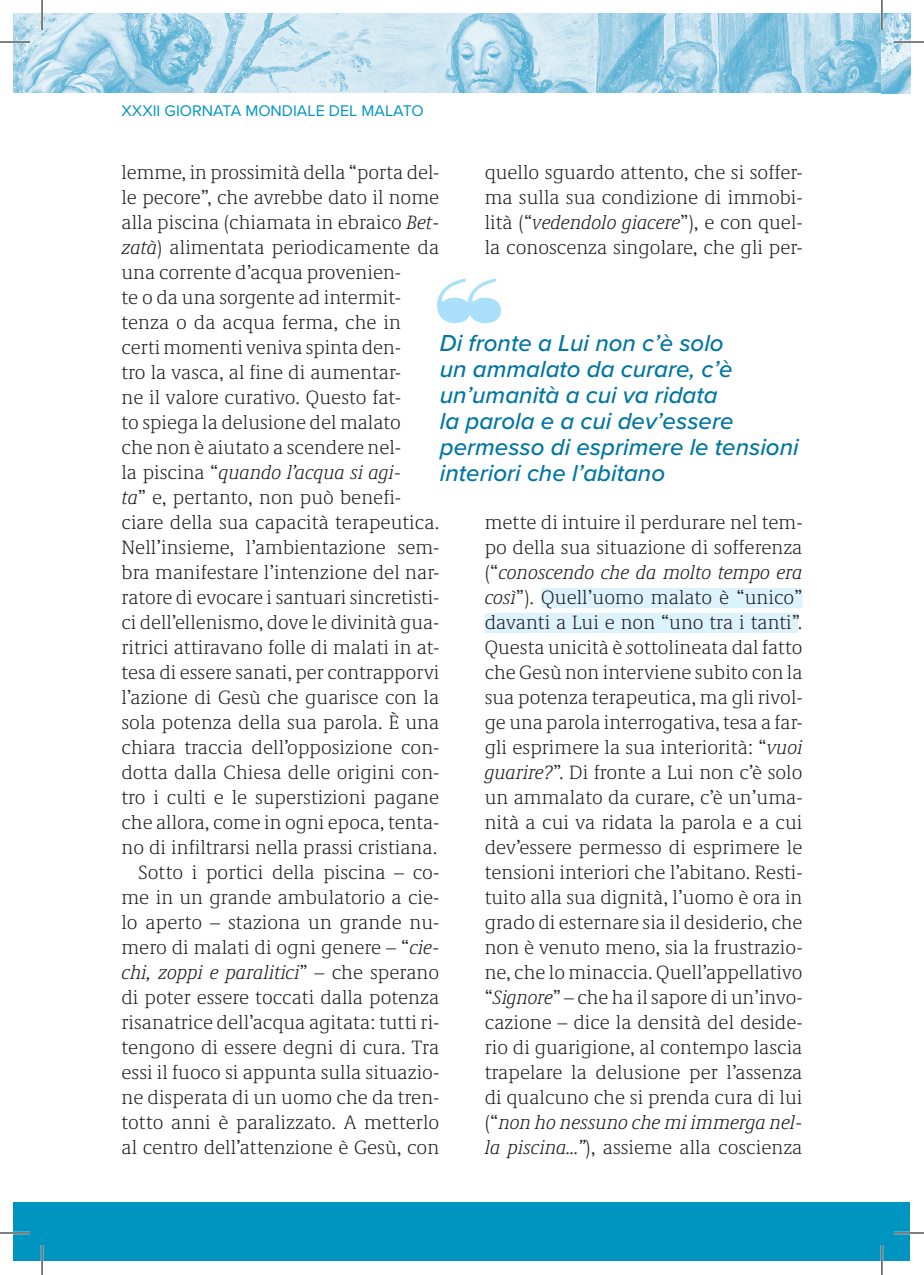
<style>
.page{position:relative;width:924px;height:1275px;background:#fff}
.page>*{position:absolute;margin:0;border:0;box-sizing:border-box;transform-origin:0 0}
.t1{font:italic 500 24px/26px "Proxima Nova";color:#0076a3}
.t2{font:300 20px/25px "Demos Next Pro";color:#231f20;text-align:justify}
.t3{font:italic 300 20px "Demos Next Pro";color:#231f20}
.t4{font:16px "Proxima Nova";color:#0094c1}
.s1{font-style:italic}
.s2{font-style:normal}
</style>
<div class="page">
<img style="left:14px;top:14px;width:867px;height:78px">
<img style="left:881px;top:14px;width:28px;height:79px">
<div style="left:541px;top:588px;width:261px;height:20px;background:#dcf2fc"></div>
<div style="left:484px;top:613px;width:313px;height:20px;background:#dcf2fc"></div>
<div style="left:14px;top:1202px;width:895px;height:59px;background:#0094c1"></div>
<svg style="left:437px;top:278px;width:64px;height:45px"></svg>
<hr style="left:0;top:41px;width:30px;height:2px;background:#fff">
<hr style="left:893px;top:41px;width:30px;height:2px;background:#fff">
<hr style="left:0;top:1231px;width:30px;height:3px;background:#fff">
<hr style="left:893px;top:1231px;width:30px;height:3px;background:#fff">
<hr style="left:41px;top:0;width:2px;height:30px;background:#fff">
<hr style="left:41px;top:1245px;width:2px;height:30px;background:#fff">
<hr style="left:880px;top:0;width:2px;height:30px;background:#fff">
<hr style="left:880px;top:1245px;width:2px;height:30px;background:#fff">
<hr style="left:0;top:42px;width:30px;height:1px;background:#000">
<hr style="left:893px;top:42px;width:30px;height:1px;background:#000">
<hr style="left:0;top:1232px;width:30px;height:1px;background:#000">
<hr style="left:893px;top:1232px;width:30px;height:1px;background:#000">
<hr style="left:42px;top:0;width:1px;height:30px;background:#000">
<hr style="left:42px;top:1245px;width:1px;height:30px;background:#000">
<hr style="left:881px;top:0;width:1px;height:30px;background:#000">
<hr style="left:881px;top:1245px;width:1px;height:30px;background:#000">
<p class="t4" style="left:121px;top:98px;width:303px">XXXII GIORNATA MONDIALE DEL MALATO</p>
<p class="t2" style="left:121px;top:159px;width:319px">lemme, in prossimità della “porta del-</p>
<p class="t2" style="left:121px;top:184px;width:319px">le pecore”, che avrebbe dato il nome</p>
<p class="t2" style="left:121px;top:209px;width:319px">alla piscina (chiamata in ebraico <span class="s1">Bet-</span></p>
<p class="t2" style="left:121px;top:234px;width:319px"><span class="s1">zatà</span>) alimentata periodicamente da</p>
<p class="t2" style="left:121px;top:259px;width:281px">una corrente d’acqua provenien-</p>
<p class="t2" style="left:121px;top:284px;width:281px">te o da una sorgente ad intermit-</p>
<p class="t2" style="left:121px;top:309px;width:281px">tenza o da acqua ferma, che in</p>
<p class="t2" style="left:121px;top:334px;width:281px">certi momenti veniva spinta den-</p>
<p class="t2" style="left:121px;top:359px;width:281px">tro la vasca, al fine di aumentar-</p>
<p class="t2" style="left:121px;top:384px;width:281px">ne il valore curativo. Questo fat-</p>
<p class="t2" style="left:121px;top:409px;width:281px">to spiega la delusione del malato</p>
<p class="t2" style="left:121px;top:434px;width:281px">che non è aiutato a scendere nel-</p>
<p class="t3" style="left:121px;top:459px;width:281px"><span class="s2">la piscina “</span>quando l’acqua si agi-</p>
<p class="t2" style="left:121px;top:484px;width:281px"><span class="s1">ta</span>” e, pertanto, non può benefi-</p>
<p class="t2" style="left:121px;top:509px;width:319px">ciare della sua capacità terapeutica.</p>
<p class="t2" style="left:121px;top:534px;width:319px">Nell’insieme, l’ambientazione sem-</p>
<p class="t2" style="left:121px;top:559px;width:319px">bra manifestare l’intenzione del nar-</p>
<p class="t2" style="left:121px;top:584px;width:319px">ratore di evocare i santuari sincretisti-</p>
<p class="t2" style="left:121px;top:609px;width:319px">ci dell’ellenismo, dove le divinità gua-</p>
<p class="t2" style="left:121px;top:634px;width:319px">ritrici attiravano folle di malati in at-</p>
<p class="t2" style="left:121px;top:659px;width:319px">tesa di essere sanati, per contrapporvi</p>
<p class="t2" style="left:121px;top:684px;width:319px">l’azione di Gesù che guarisce con la</p>
<p class="t2" style="left:121px;top:709px;width:319px">sola potenza della sua parola. È una</p>
<p class="t2" style="left:121px;top:734px;width:319px">chiara traccia dell’opposizione con-</p>
<p class="t2" style="left:121px;top:759px;width:319px">dotta dalla Chiesa delle origini con-</p>
<p class="t2" style="left:121px;top:784px;width:319px">tro i culti e le superstizioni pagane</p>
<p class="t2" style="left:121px;top:809px;width:319px">che allora, come in ogni epoca, tenta-</p>
<p class="t2" style="left:121px;top:834px;width:317px">no di infiltrarsi nella prassi cristiana.</p>
<p class="t2" style="left:138px;top:859px;width:302px">Sotto i portici della piscina – co-</p>
<p class="t2" style="left:121px;top:884px;width:319px">me in un grande ambulatorio a cie-</p>
<p class="t2" style="left:121px;top:909px;width:319px">lo aperto – staziona un grande nu-</p>
<p class="t2" style="left:121px;top:934px;width:319px">mero di malati di ogni genere – “<span class="s1">cie-</span></p>
<p class="t3" style="left:121px;top:959px;width:319px">chi, zoppi e paralitici<span class="s2">” – che sperano</span></p>
<p class="t2" style="left:121px;top:984px;width:319px">di poter essere toccati dalla potenza</p>
<p class="t2" style="left:121px;top:1009px;width:319px">risanatrice dell’acqua agitata: tutti ri-</p>
<p class="t2" style="left:121px;top:1034px;width:319px">tengono di essere degni di cura. Tra</p>
<p class="t2" style="left:121px;top:1059px;width:319px">essi il fuoco si appunta sulla situazio-</p>
<p class="t2" style="left:121px;top:1084px;width:319px">ne disperata di un uomo che da tren-</p>
<p class="t2" style="left:121px;top:1109px;width:319px">totto anni è paralizzato. A metterlo</p>
<p class="t2" style="left:121px;top:1134px;width:319px">al centro dell’attenzione è Gesù, con</p>
<p class="t2" style="left:484px;top:159px;width:319px">quello sguardo attento, che si soffer&shy;ma sulla sua condizione di immobi&shy;lità (“<span class="s1">vedendolo giacere</span>”), e con quel&shy;la conoscenza singolare, che gli per-</p>
<p class="t1" style="left:439px;top:329px;width:360px">Di fronte a Lui non c’è solo<br>un ammalato da curare, c’è un’umanità a cui va ridata<br>la parola e a cui dev’essere permesso di esprimere le tensioni interiori che l’abitano</p>
<p class="t2" style="left:484px;top:509px;width:319px">mette di intuire il perdurare nel tem&shy;po della sua situazione di sofferenza (“<span class="s1">conoscendo che da molto tempo era così</span>”). Quell’uomo malato è “unico” davanti a Lui e non “uno tra i tanti”.<br>Questa unicità è <span class="s1">s</span>ottolineata dal fatto che Gesù non interviene subito con la sua potenza terapeutica, ma gli rivol&shy;ge una parola interrogativa, tesa a far&shy;gli esprimere la sua interiorità: “<span class="s1">vuoi guarire?</span>”. Di fronte a Lui non c’è solo un ammalato da curare, c’è un’uma&shy;nità a cui va ridata la parola e a cui dev’essere permesso di esprimere le tensioni interiori che l’abitano. Resti&shy;tuito alla sua dignità, l’uomo è ora in grado di esternare sia il desiderio, che non è venuto meno, sia la frustrazio&shy;ne, che lo minaccia. Quell’appellativo “<span class="s1">Signore</span>” – che ha il sapore di un’invo&shy;cazione – dice la densità del deside&shy;rio di guarigione, al contempo lascia trapelare la delusione per l’assenza di qualcuno che si prenda cura di lui (“<span class="s1">non ho nessuno che mi immerga nel&shy;la piscina…”</span>), assieme alla coscienza</p>
</div>
